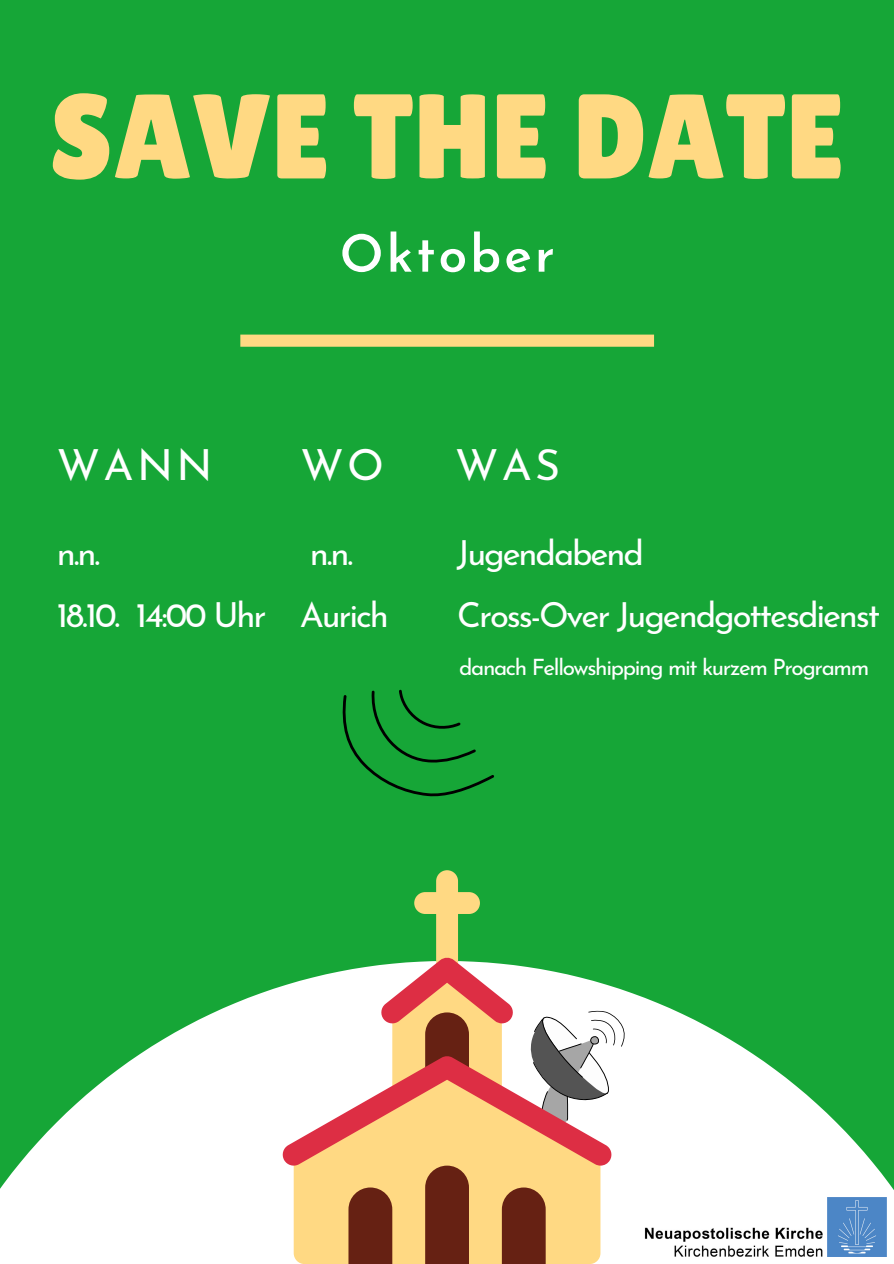
<style>
.page{position:relative;width:894px;height:1264px;background:#fff}
.page>*{position:absolute;margin:0;border:0;box-sizing:border-box;transform-origin:0 0}
.t1{font:120.15px "Lilita One";color:#ffd983}
.t2{font:600 51.45px "Josefin Sans";letter-spacing:.06em;color:#fff}
.t3{font:42.9px "Josefin Sans";letter-spacing:.08em;color:#fff}
.t4{font:34.5px "Josefin Sans";letter-spacing:-.06em;color:#fff}
.t5{font:22.5px "Josefin Sans";letter-spacing:-.06em;color:#fff}
</style>
<div class="page">
<div style="left:0;top:0;width:893px;height:1263px;background:#16a637"></div>
<svg style="left:0;top:986px;width:893px;height:277px;fill:#fff"></svg>
<img style="left:827px;top:1197px;width:59px;height:59px">
<div style="left:612px;top:1009px;width:14px;height:115px;background:#fff"></div>
<svg style="left:414px;top:870px;width:66px;height:86px"></svg>
<div style="left:293px;top:1167px;width:307px;height:96px;background:#ffd983"></div>
<svg style="left:281px;top:956px;width:331px;height:211px;background:#debea3"></svg>
<svg style="left:348px;top:1165px;width:197px;height:98px;background:#ad7747"></svg>
<svg style="left:240px;top:334px;width:414px;height:13px;background:#efd57d"></svg>
<img style="left:644px;top:1227px;width:178px;height:29px">
<svg style="left:342px;top:689px;width:152px;height:108px"></svg>
<h1 class="t1" style="left:49px;top:67px;width:797px">SAVE THE DATE</h1>
<h2 class="t2" style="left:339px;top:233px;width:217px">Oktober</h2>
<p class="t3" style="left:57px;top:448px;width:157px">WANN</p>
<p class="t3" style="left:300px;top:448px;width:85px">WO</p>
<p class="t3" style="left:455px;top:448px;width:107px">WAS</p>
<p class="t4" style="left:57px;top:538px;width:45px">n.n.</p>
<p class="t4" style="left:309px;top:538px;width:45px">n.n.</p>
<p class="t4" style="left:457px;top:538px;width:188px">Jugendabend</p>
<p class="t4" style="left:57px;top:600px;width:333px">18.10. 14:00 Uhr Aurich</p>
<p class="t4" style="left:457px;top:600px;width:424px">Cross-Over Jugendgottesdienst</p>
<p class="t5" style="left:459px;top:658px;width:411px">danach Fellowshipping mit kurzem Programm</p>
</div>
